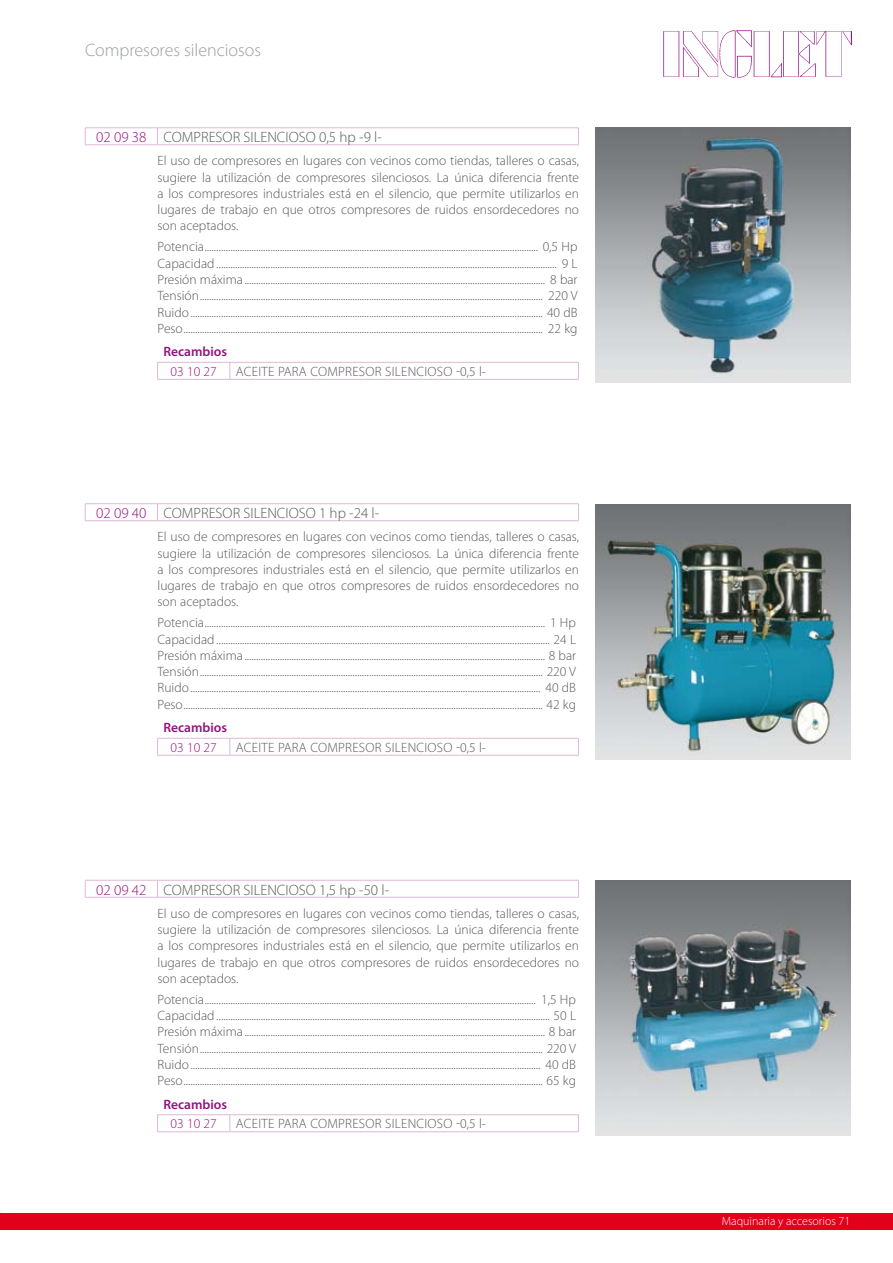
<style>
.page{position:relative;width:893px;height:1263px;background:#fff}
.page>*{position:absolute;margin:0;border:0;box-sizing:border-box;transform-origin:0 0}
.t1{font:300 18px "Myriad Pro";color:#9c9d9f}
.t2{font:300 15px "Myriad Pro";color:#58585a}
.t3{font:300 13.5px/16.2px "Myriad Pro";color:#58585a;text-align:justify}
.t4{font:300 13.5px "Myriad Pro";letter-spacing:.02em;color:#58585a}
.t5{font:600 13.5px/19.5px "Myriad Pro";color:#93117e;text-align:center}
.t6{font:300 12px "Myriad Pro";color:#fff}
.s1{color:#93117e}
.s2{font-weight:300}
</style>
<div class="page">
<div style="left:0;top:1213px;width:893px;height:16px;background:#e2001a"></div>
<img style="left:663px;top:31px;width:188px;height:46px">
<img style="left:595px;top:880px;width:255px;height:255px">
<img style="left:595px;top:504px;width:255px;height:255px">
<img style="left:595px;top:128px;width:255px;height:255px">
<svg style="left:85px;top:129px;width:1px;height:16px"></svg>
<svg style="left:157px;top:129px;width:1px;height:16px"></svg>
<svg style="left:578px;top:129px;width:1px;height:16px"></svg>
<hr style="left:85px;top:128px;width:73px;height:1px;background:#dfb8d8">
<hr style="left:158px;top:128px;width:421px;height:1px;background:#dfb8d8">
<hr style="left:85px;top:145px;width:73px;height:1px;background:#dfb8d8">
<hr style="left:158px;top:145px;width:421px;height:1px;background:#dfb8d8">
<svg style="left:85px;top:504px;width:1px;height:16px"></svg>
<svg style="left:157px;top:504px;width:1px;height:16px"></svg>
<svg style="left:578px;top:504px;width:1px;height:16px"></svg>
<hr style="left:85px;top:503px;width:73px;height:1px;background:#dfb8d8">
<hr style="left:158px;top:503px;width:421px;height:1px;background:#dfb8d8">
<hr style="left:85px;top:520px;width:73px;height:1px;background:#dfb8d8">
<hr style="left:158px;top:520px;width:421px;height:1px;background:#dfb8d8">
<svg style="left:85px;top:881px;width:1px;height:16px"></svg>
<svg style="left:157px;top:881px;width:1px;height:16px"></svg>
<svg style="left:578px;top:881px;width:1px;height:16px"></svg>
<hr style="left:85px;top:880px;width:73px;height:1px;background:#dfb8d8">
<hr style="left:158px;top:880px;width:421px;height:1px;background:#dfb8d8">
<hr style="left:85px;top:897px;width:73px;height:1px;background:#dfb8d8">
<hr style="left:158px;top:897px;width:421px;height:1px;background:#dfb8d8">
<svg style="left:157px;top:363px;width:1px;height:16px"></svg>
<svg style="left:230px;top:363px;width:1px;height:16px"></svg>
<svg style="left:578px;top:363px;width:1px;height:16px"></svg>
<hr style="left:157px;top:362px;width:73px;height:1px;background:#dfb8d8">
<hr style="left:157px;top:379px;width:73px;height:1px;background:#dfb8d8">
<hr style="left:230px;top:362px;width:349px;height:1px;background:#dfb8d8">
<hr style="left:230px;top:379px;width:349px;height:1px;background:#dfb8d8">
<svg style="left:157px;top:739px;width:1px;height:16px"></svg>
<svg style="left:230px;top:739px;width:1px;height:16px"></svg>
<svg style="left:578px;top:739px;width:1px;height:16px"></svg>
<hr style="left:157px;top:738px;width:73px;height:1px;background:#dfb8d8">
<hr style="left:157px;top:755px;width:73px;height:1px;background:#dfb8d8">
<hr style="left:230px;top:738px;width:349px;height:1px;background:#dfb8d8">
<hr style="left:230px;top:755px;width:349px;height:1px;background:#dfb8d8">
<svg style="left:157px;top:1115px;width:1px;height:16px"></svg>
<svg style="left:230px;top:1115px;width:1px;height:16px"></svg>
<svg style="left:578px;top:1115px;width:1px;height:16px"></svg>
<hr style="left:157px;top:1114px;width:73px;height:1px;background:#dfb8d8">
<hr style="left:157px;top:1131px;width:73px;height:1px;background:#dfb8d8">
<hr style="left:230px;top:1114px;width:349px;height:1px;background:#dfb8d8">
<hr style="left:230px;top:1131px;width:349px;height:1px;background:#dfb8d8">
<p class="t1" style="left:85px;top:40px;width:178px">Compresores silenciosos</p>
<p class="t2" style="left:96px;top:129px;width:287px"><span class="s1">02 09 38</span> COMPRESOR SILENCIOSO 0,5 hp -9 l-</p>
<p class="t3" style="left:158px;top:153px;width:423px">El uso de compresores en lugares con vecinos como tiendas, talleres o casas, sugiere la utilización de compresores silenciosos. La única diferencia frente a los compresores industriales está en el silencio, que permite utilizarlos en lugares de trabajo en que otros compresores de ruidos ensordecedores no son aceptados.</p>
<p class="t3" style="left:158px;top:239px;width:421px">Potencia.............................................................................................................................................. 0,5 Hp Capacidad................................................................................................................................................. 9 L Presión máxima................................................................................................................................ 8 bar Tensión.................................................................................................................................................. 220 V Ruido...................................................................................................................................................... 40 dB Peso......................................................................................................................................................... 22 kg</p>
<p class="t5" style="left:164px;top:342px;width:65px">Recambios<br><span class="s2">03 10 27</span></p>
<p class="t4" style="left:236px;top:364px;width:251px">ACEITE PARA COMPRESOR SILENCIOSO -0,5 l-</p>
<p class="t2" style="left:96px;top:505px;width:285px"><span class="s1">02 09 40</span> COMPRESOR SILENCIOSO 1 hp -24 l-</p>
<p class="t3" style="left:158px;top:529px;width:423px">El uso de compresores en lugares con vecinos como tiendas, talleres o casas, sugiere la utilización de compresores silenciosos. La única diferencia frente a los compresores industriales está en el silencio, que permite utilizarlos en lugares de trabajo en que otros compresores de ruidos ensordecedores no son aceptados.</p>
<p class="t3" style="left:158px;top:615px;width:420px">Potencia................................................................................................................................................. 1 Hp Capacidad.............................................................................................................................................. 24 L Presión máxima................................................................................................................................ 8 bar Tensión.................................................................................................................................................. 220 V Ruido..................................................................................................................................................... 40 dB Peso......................................................................................................................................................... 42 kg</p>
<p class="t5" style="left:164px;top:718px;width:65px">Recambios<br><span class="s2">03 10 27</span></p>
<p class="t4" style="left:236px;top:740px;width:251px">ACEITE PARA COMPRESOR SILENCIOSO -0,5 l-</p>
<p class="t2" style="left:96px;top:882px;width:295px"><span class="s1">02 09 42</span> COMPRESOR SILENCIOSO 1,5 hp -50 l-</p>
<p class="t3" style="left:158px;top:905px;width:423px">El uso de compresores en lugares con vecinos como tiendas, talleres o casas, sugiere la utilización de compresores silenciosos. La única diferencia frente a los compresores industriales está en el silencio, que permite utilizarlos en lugares de trabajo en que otros compresores de ruidos ensordecedores no son aceptados.</p>
<p class="t3" style="left:158px;top:991px;width:420px">Potencia............................................................................................................................................. 1,5 Hp Capacidad.............................................................................................................................................. 50 L Presión máxima................................................................................................................................ 8 bar Tensión.................................................................................................................................................. 220 V Ruido..................................................................................................................................................... 40 dB Peso......................................................................................................................................................... 65 kg</p>
<p class="t5" style="left:164px;top:1095px;width:65px">Recambios<br><span class="s2">03 10 27</span></p>
<p class="t4" style="left:236px;top:1116px;width:251px">ACEITE PARA COMPRESOR SILENCIOSO -0,5 l-</p>
<p class="t6" style="left:722px;top:1214px;width:130px">Maquinaria y accesorios 71</p>
</div>
